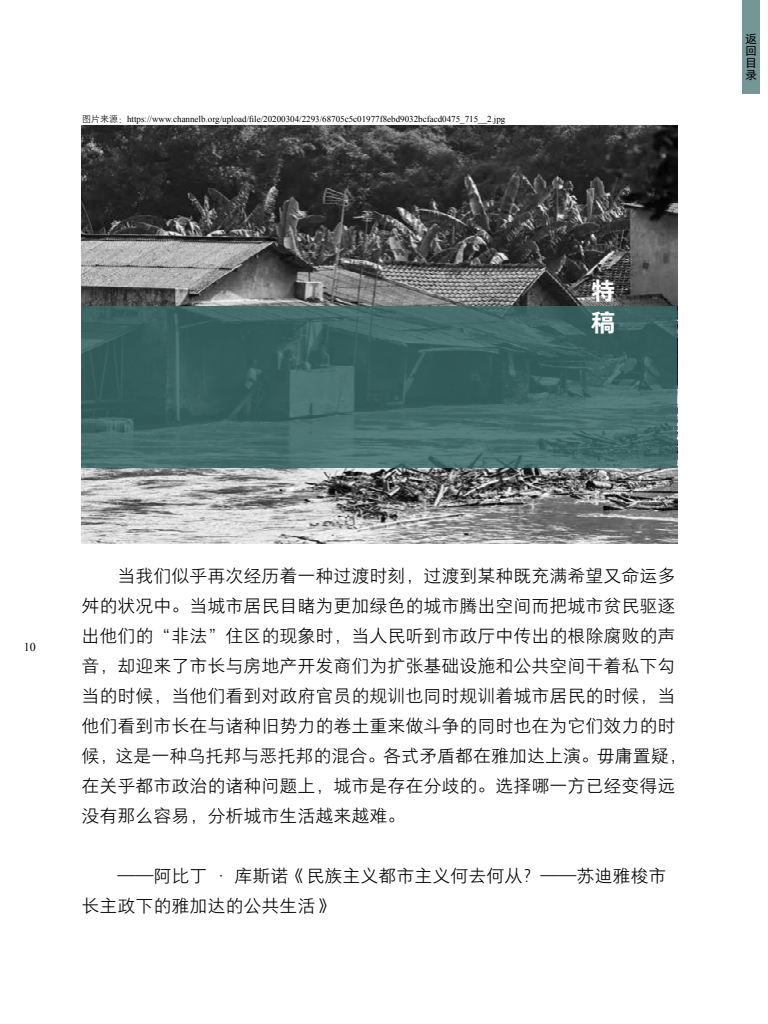
<style>
.page{position:relative;width:768px;height:1024px;background:#fff}
.page>*{position:absolute;margin:0;border:0;box-sizing:border-box;transform-origin:0 0}
.t1{font:24px/32px "FZYOUHS 513 B GB1 0";color:#fff}
.t2{font:18px/30px "FZYOUHS 504 L GB1 0";color:#000}
.t3{font:12px/12px "FZYOUHS 508 R GB1 0";color:#000}
.t4{font:12px "Times New Roman";color:#000}
.t5{font:9px "Times New Roman";color:#000}
.s1{font-family:"FZYOUHS 504 L GB1 0"}
</style>
<div class="page">
<div style="left:742px;top:0;width:18px;height:94px;background:#749694"></div>
<img style="left:82px;top:126px;width:596px;height:418px">
<svg style="left:82px;top:306px;width:595px;height:162px;background:#3f6765"></svg>
<p class="t5" style="left:82px;top:113px;width:425px"><span class="s1">图片来源：</span>https://www.channelb.org/upload/file/20200304/2293/68705c5c01977f8ebd9032bcfacd0475_715__2.jpg</p>
<h1 class="t1" style="left:591px;top:275px;width:25px">特稿</h1>
<p class="t3" style="left:745px;top:33px;width:13px">返回目录</p>
<p class="t4" style="left:24px;top:639px;width:13px">10</p>
<p class="t2" style="left:82px;top:561px;width:607px;text-indent:36px">当我们似乎再次经历着一种过渡时刻，过渡到某种既充满希望又命运多舛的状况中。当城市居民目睹为更加绿色的城市腾出空间而把城市贫民驱逐出他们的“非法”住区的现象时，当人民听到市政厅中传出的根除腐败的声音，却迎来了市长与房地产开发商们为扩张基础设施和公共空间干着私下勾当的时候，当他们看到对政府官员的规训也同时规训着城市居民的时候，当他们看到市长在与诸种旧势力的卷土重来做斗争的同时也在为它们效力的时候，这是一种乌托邦与恶托邦的混合。各式矛盾都在雅加达上演。毋庸置疑，在关乎都市政治的诸种问题上，城市是存在分歧的。选择哪一方已经变得远没有那么容易，分析城市生活越来越难。</p>
<p class="t2" style="left:82px;top:861px;width:587px;text-indent:36px">——阿比丁 • 库斯诺《民族主义都市主义何去何从？——苏迪雅梭市长主政下的雅加达的公共生活》</p>
</div>
